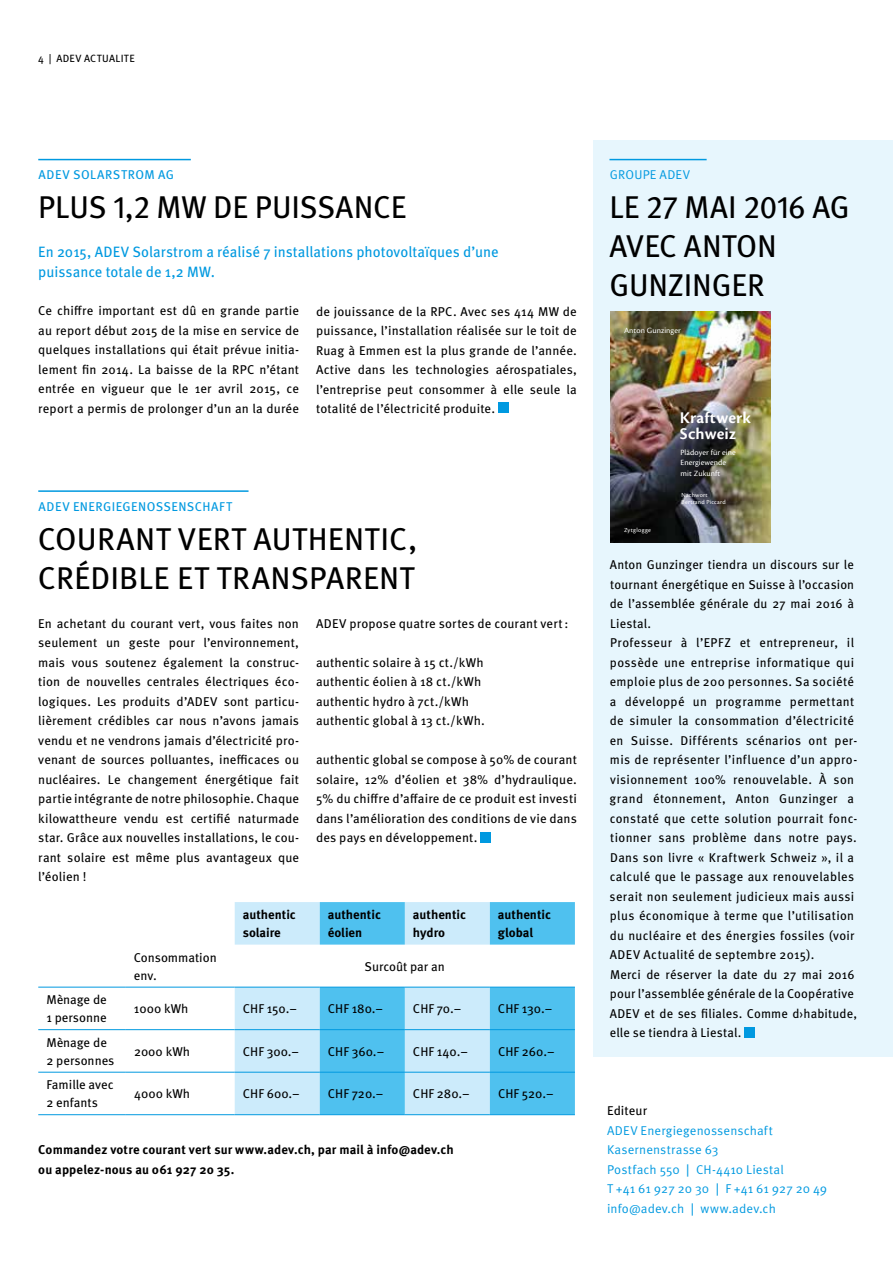
<style>
.page{position:relative;width:893px;height:1263px;background:#fff}
.page>*{position:absolute;margin:0;border:0;box-sizing:border-box;transform-origin:0 0}
.t1{font:31.5px/39px "Meta Pro";color:#000}
.t2{font:16.95px/16.2px "Cronos Pro Semibold Capt";letter-spacing:.01em;color:#fff}
.t3{font:15px/19.5px "Meta Pro";color:#0099e0}
.t4{font:12.75px/19.5px "Meta Pro";letter-spacing:.02em;color:#000;text-align:justify}
.t5{font:700 12.75px/18px "Meta Pro";letter-spacing:.005em;color:#000}
.t6{font:12.75px/19.5px "Meta Pro";letter-spacing:.01em;color:#0099e0}
.t7{font:12.75px/18px "Meta Pro";color:#000}
.t8{font:12.75px "Meta Pro";letter-spacing:.035em;color:#0099e0}
.t9{font:10.5px "Meta Pro";letter-spacing:.035em;color:#000}
.t10{font:8.25px/10.2px "Cronos Pro";letter-spacing:.01em;color:#fff}
.t11{font:6.45px/7.6px "Cronos Pro";letter-spacing:.03em;color:#fff}
.t12{font:6.45px "Cronos Pro";letter-spacing:.055em;color:#fff}
.s1{font-style:inherit}
</style>
<div class="page">
<div style="left:594px;top:140px;width:299px;height:917px;background:#e7f6fd"></div>
<hr style="left:38px;top:159px;width:153px;height:1px;background:#0099e0">
<hr style="left:38px;top:490px;width:211px;height:2px;background:#0099e0">
<hr style="left:609px;top:159px;width:98px;height:1px;background:#0099e0">
<div style="left:744px;top:1027px;width:11px;height:10px;background:#0099e0"></div>
<div style="left:480px;top:832px;width:11px;height:10px;background:#0099e0"></div>
<div style="left:498px;top:403px;width:10px;height:10px;background:#0099e0"></div>
<img style="left:611px;top:312px;width:159px;height:230px">
<svg style="left:235px;top:902px;width:85px;height:212px;fill:#ccebfb"></svg>
<svg style="left:320px;top:902px;width:255px;height:212px;fill:#4fc1ef"></svg>
<hr style="left:38px;top:987px;width:88px;height:1px;background:#0099e0">
<hr style="left:126px;top:987px;width:109px;height:1px;background:#0099e0">
<hr style="left:235px;top:987px;width:85px;height:1px;background:#0099e0">
<hr style="left:320px;top:987px;width:85px;height:1px;background:#0099e0">
<hr style="left:405px;top:987px;width:85px;height:1px;background:#0099e0">
<hr style="left:490px;top:987px;width:85px;height:1px;background:#0099e0">
<hr style="left:38px;top:1029px;width:88px;height:1px;background:#0099e0">
<hr style="left:126px;top:1029px;width:109px;height:1px;background:#0099e0">
<hr style="left:235px;top:1029px;width:85px;height:1px;background:#0099e0">
<hr style="left:320px;top:1029px;width:85px;height:1px;background:#0099e0">
<hr style="left:405px;top:1029px;width:85px;height:1px;background:#0099e0">
<hr style="left:490px;top:1029px;width:85px;height:1px;background:#0099e0">
<hr style="left:38px;top:1072px;width:88px;height:1px;background:#0099e0">
<hr style="left:126px;top:1072px;width:109px;height:1px;background:#0099e0">
<hr style="left:235px;top:1072px;width:85px;height:1px;background:#0099e0">
<hr style="left:320px;top:1072px;width:85px;height:1px;background:#0099e0">
<hr style="left:405px;top:1072px;width:85px;height:1px;background:#0099e0">
<hr style="left:490px;top:1072px;width:85px;height:1px;background:#0099e0">
<hr style="left:38px;top:1114px;width:88px;height:1px;background:#0099e0">
<hr style="left:126px;top:1114px;width:109px;height:1px;background:#0099e0">
<hr style="left:235px;top:1114px;width:85px;height:1px;background:#0099e0">
<hr style="left:320px;top:1114px;width:85px;height:1px;background:#0099e0">
<hr style="left:405px;top:1114px;width:85px;height:1px;background:#0099e0">
<hr style="left:490px;top:1114px;width:85px;height:1px;background:#0099e0">
<p class="t9" style="left:38px;top:52px;width:98px">4 | ADEV ACTUALITE</p>
<p class="t8" style="left:39px;top:167px;width:137px">ADEV SOLARSTROM AG</p>
<h1 class="t1" style="left:38px;top:188px;width:370px">PLUS 1,2 MW DE PUISSANCE</h1>
<p class="t3" style="left:38px;top:242px;width:462px">En 2015, ADEV Solarstrom a réalisé 7 installations photovoltaïques d’une puissance totale de 1,2 MW.</p>
<p class="t4" style="left:38px;top:301px;width:262px">Ce chiffre important est dû en grande partie au report début 2015 de la mise en service de quelques installations qui était prévue initia&shy;lement fin 2014. La baisse de la RPC n’étant entrée en vigueur que le 1er avril 2015, ce report a permis de prolonger d’un an la durée</p>
<p class="t4" style="left:316px;top:301px;width:262px">de jouissance de la RPC. Avec ses 414 MW de puissance, l’installation réalisée sur le toit de Ruag à Emmen est la plus grande de l’année.<br>Active dans les technologies aérospatiales, l’entreprise peut consommer à elle seule la totalité de l’électricité produite.</p>
<p class="t8" style="left:39px;top:498px;width:195px">ADEV ENERGIEGENOSSENSCHAFT</p>
<h1 class="t1" style="left:38px;top:519px;width:381px">COURANT VERT AUTHENTIC,<br>CRÉDIBLE ET TRANSPARENT</h1>
<p class="t4" style="left:38px;top:613px;width:262px">En achetant du courant vert, vous faites non seulement un geste pour l’environnement, mais vous soutenez également la construc&shy;tion de nouvelles centrales électriques éco&shy;logiques. Les produits d’ADEV sont particu&shy;lièrement crédibles car nous n’avons jamais vendu et ne vendrons jamais d’électricité pro&shy;venant de sources polluantes, inefficaces ou nucléaires. Le changement énergétique fait partie intégrante de notre philosophie. Chaque kilowattheure vendu est certifié naturmade star. Grâce aux nouvelles installations, le cou&shy;rant solaire est même plus avantageux que l’éolien !</p>
<p class="t4" style="left:316px;top:613px;width:254px">ADEV propose quatre sortes de courant vert:</p>
<p class="t4" style="left:316px;top:652px;width:170px;text-align:left">authentic solaire à 15 ct./kWh authentic éolien à 18 ct./kWh authentic hydro à 7ct./kWh authentic global à 13 ct./kWh.</p>
<p class="t4" style="left:316px;top:750px;width:262px">authentic global se compose à 50% de courant solaire, 12% d’éolien et 38% d’hydraulique.<br>5% du chiffre d’affaire de ce produit est investi dans l’amélioration des conditions de vie dans des pays en développement.</p>
<p class="t5" style="left:243px;top:906px;width:55px">authentic solaire</p>
<p class="t5" style="left:328px;top:906px;width:55px">authentic éolien</p>
<p class="t5" style="left:413px;top:906px;width:55px">authentic hydro</p>
<p class="t5" style="left:498px;top:906px;width:55px">authentic global</p>
<p class="t7" style="left:134px;top:948px;width:84px">Consommation env.</p>
<p class="t7" style="left:365px;top:957px;width:82px">Surcoût par an</p>
<p class="t7" style="left:46px;top:991px;width:62px">Mènage de<br>1 personne</p>
<p class="t4" style="left:134px;top:999px;width:56px">1000 kWh</p>
<p class="t4" style="left:243px;top:999px;width:56px">CHF 150.–</p>
<p class="t4" style="left:328px;top:999px;width:57px">CHF 180.–</p>
<p class="t4" style="left:413px;top:999px;width:50px">CHF 70.–</p>
<p class="t4" style="left:498px;top:999px;width:56px">CHF 130.–</p>
<p class="t7" style="left:46px;top:1033px;width:70px">Mènage de<br>2 personnes</p>
<p class="t4" style="left:134px;top:1041px;width:58px">2000 kWh</p>
<p class="t4" style="left:243px;top:1041px;width:58px">CHF 300.–</p>
<p class="t4" style="left:328px;top:1041px;width:58px">CHF 360.–</p>
<p class="t4" style="left:413px;top:1041px;width:56px">CHF 140.–</p>
<p class="t4" style="left:498px;top:1041px;width:58px">CHF 260.–</p>
<p class="t7" style="left:46px;top:1076px;width:69px">Famille avec<br>2 enfants</p>
<p class="t4" style="left:134px;top:1084px;width:58px">4000 kWh</p>
<p class="t4" style="left:243px;top:1084px;width:58px">CHF 600.–</p>
<p class="t4" style="left:328px;top:1084px;width:57px">CHF 720.–</p>
<p class="t4" style="left:413px;top:1084px;width:58px">CHF 280.–</p>
<p class="t4" style="left:498px;top:1084px;width:57px">CHF 520.–</p>
<p class="t5" style="left:38px;top:1140px;width:417px;line-height:19.5px">Commandez votre courant vert sur www.adev.ch, par mail à info@adev.ch ou appelez-nous au 061 927 20 35.</p>
<p class="t6" style="left:610px;top:165px;width:82px">GROUPE ADEV</p>
<h1 class="t1" style="left:609px;top:188px;width:242px">LE 27 MAI 2016 AG<br>AVEC ANTON<br>GUNZINGER</h1>
<p class="t10" style="left:624px;top:325px;width:58px">Anton Gunzinger</p>
<h2 class="t2" style="left:680px;top:410px;width:73px">Kraftwerk<br>Schweiz</h2>
<p class="t10" style="left:681px;top:447px;width:57px">Plädoyer für eine<br>Energiewende mit Zukunft</p>
<p class="t12" style="left:624px;top:526px;width:28px">Zytglogge</p>
<p class="t11" style="left:681px;top:491px;width:46px">Nachwort<br>Bertrand Piccard</p>
<p class="t4" style="left:610px;top:555px;width:249px;text-align:left">Anton Gunzinger tiendra un discours sur le tournant énergétique en Suisse à l’occasion de l’assemblée générale du 27 mai 2016 à Liestal.<br>Professeur à l’EPFZ et entrepreneur, il possède une entreprise informatique qui emploie plus de 200 personnes. Sa société a développé un programme permettant de simuler la consommation d’électricité en Suisse. Différents scénarios ont per&shy;mis de représenter l’influence d’un appro&shy;visionnement 100% renouvelable. À son grand étonnement, Anton Gunzinger a constaté que cette solution pourrait fonc&shy;tionner sans problème dans notre pays.<br>Dans son livre « Kraftwerk Schweiz », il a calculé que le passage aux renouvelables serait non seulement judicieux mais aussi plus économique à terme que l’utilisation du nucléaire et des énergies fossiles (voir ADEV Actualité de septembre 2015).<br>Merci de réserver la date du 27 mai 2016 pour l’assemblée générale de la Coopérative ADEV et de ses filiales. Comme d›habitude, elle se tiendra à Liestal.</p>
<p class="t4" style="left:607px;top:1101px;width:42px">Editeur</p>
<p class="t6" style="left:607px;top:1121px;width:222px">ADEV Energiegenossenschaft<br>Kasernenstrasse 63<br>Postfach 550 <span class="s1">|</span> CH-4410 Liestal<br>T +41 61 927 20 30 <span class="s1">|</span> F +41 61 927 20 49 info@adev.ch <span class="s1">|</span> www.adev.ch</p>
</div>
